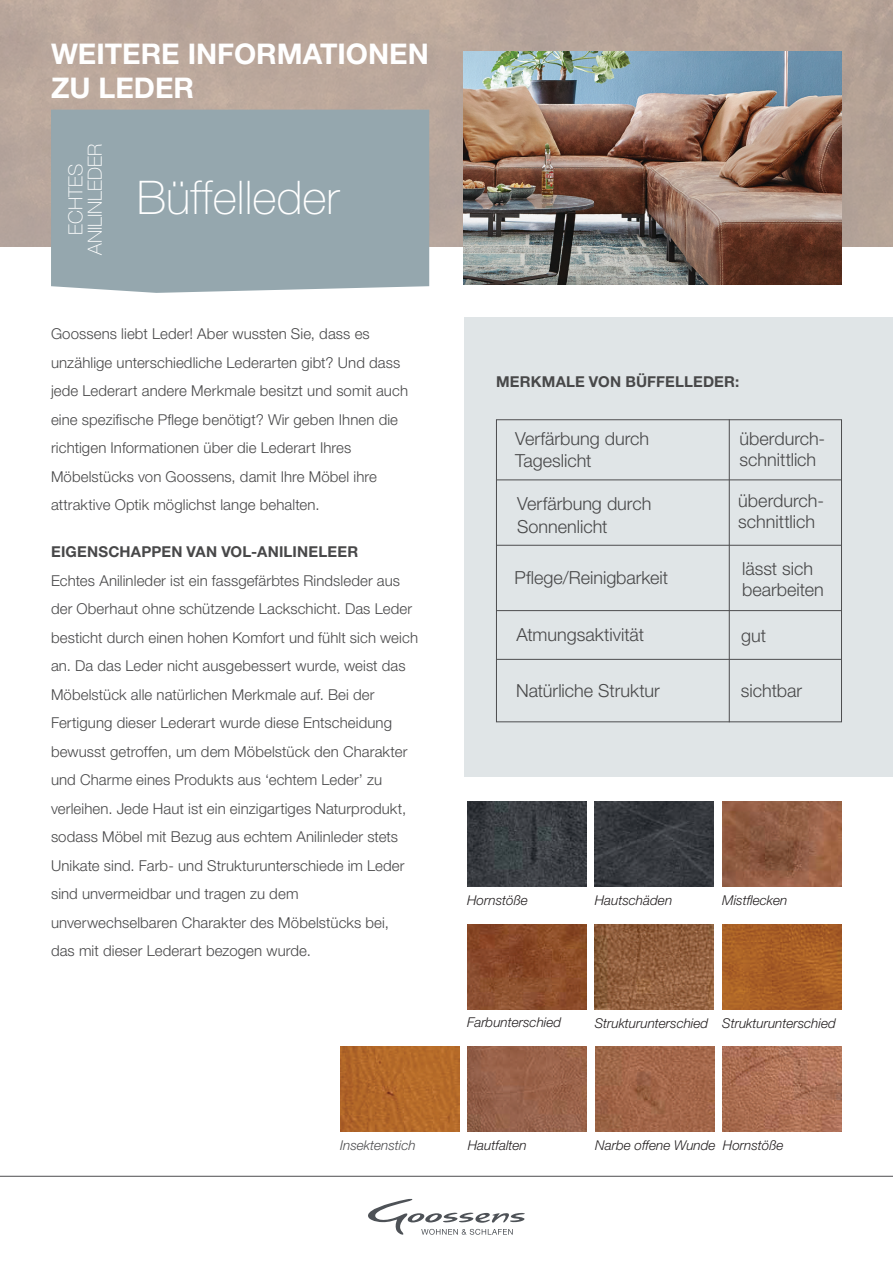
<style>
.page{position:relative;width:893px;height:1263px;background:#fff}
.page>*{position:absolute;margin:0;border:0;box-sizing:border-box;transform-origin:0 0}
.bodytext{font:100 46.5px "Helvetica Neue LT Std";color:#fff}
.t1{font:700 28.5px/34.2px "Helvetica Neue LT Std";color:#fff}
.bodytext-2{font:100 19.5px "Helvetica Neue LT Std";color:#fff}
.t2{font:300 18px/21px "Helvetica Neue LT Std";color:#484849}
.t3{font:300 15px/28.5px "Helvetica Neue LT Std";letter-spacing:.005em;color:#484849}
.t4{font:700 15px "Helvetica Neue LT Std";letter-spacing:.015em;color:#484849}
.t5{font:italic 300 13.5px "Helvetica Neue LT Std";color:#231f20}
.t6{font:italic 300 13.5px "Helvetica Neue LT Std";color:#4d4d4f}
</style>
<div class="page">
<hr style="left:0;top:1176px;width:893px;height:1px;background:#4d4d4f">
<svg style="left:368px;top:1198px;width:157px;height:37px"></svg>
<img style="left:0;top:0;width:893px;height:247px">
<img style="left:464px;top:51px;width:378px;height:234px">
<div style="left:464px;top:317px;width:429px;height:460px;background:#e0e5e7"></div>
<img style="left:467px;top:801px;width:119px;height:85px">
<img style="left:468px;top:1046px;width:119px;height:85px">
<img style="left:467px;top:924px;width:119px;height:85px">
<img style="left:340px;top:1046px;width:119px;height:85px">
<img style="left:595px;top:801px;width:119px;height:85px">
<img style="left:595px;top:1046px;width:119px;height:85px">
<img style="left:595px;top:924px;width:119px;height:85px">
<img style="left:722px;top:801px;width:119px;height:85px">
<img style="left:723px;top:1046px;width:119px;height:85px">
<img style="left:722px;top:924px;width:119px;height:85px">
<div style="left:51px;top:110px;width:378px;height:183px;background:#95a7ae"></div>
<hr style="left:496px;top:479px;width:345px;height:1px;background:#4d4d4f">
<hr style="left:729px;top:419px;width:1px;height:303px;background:#4d4d4f">
<hr style="left:496px;top:545px;width:345px;height:1px;background:#4d4d4f">
<hr style="left:496px;top:610px;width:345px;height:1px;background:#4d4d4f">
<hr style="left:496px;top:659px;width:345px;height:1px;background:#4d4d4f">
<div style="left:496px;top:419px;width:346px;height:303px;border:1px solid #4d4d4f"></div>
<p class="t1" style="left:51px;top:36px;width:379px">WEITERE INFORMATIONEN<br>ZU LEDER</p>
<p class="bodytext-2" style="left:84px;top:255px;width:113px;rotate:-90deg">ANILINLEDER</p>
<p class="bodytext-2" style="left:64px;top:235px;width:73px;rotate:-90deg">ECHTES</p>
<p class="bodytext" style="left:137px;top:171px;width:204px">Büffelleder</p>
<p class="t3" style="left:51px;top:319px;width:359px">Goossens liebt Leder! Aber wussten Sie, dass es unzählige unterschiedliche Lederarten gibt? Und dass jede Lederart andere Merkmale besitzt und somit auch eine spezifische Pflege benötigt? Wir geben Ihnen die richtigen Informationen über die Lederart Ihres Möbelstücks von Goossens, damit Ihre Möbel ihre attraktive Optik möglichst lange behalten.</p>
<p class="t4" style="left:51px;top:542px;width:309px">EIGENSCHAPPEN VAN VOL-ANILINELEER</p>
<p class="t3" style="left:51px;top:566px;width:369px">Echtes Anilinleder ist ein fassgefärbtes Rindsleder aus der Oberhaut ohne schützende Lackschicht. Das Leder besticht durch einen hohen Komfort und fühlt sich weich an. Da das Leder nicht ausgebessert wurde, weist das Möbelstück alle natürlichen Merkmale auf. Bei der Fertigung dieser Lederart wurde diese Entscheidung bewusst getroffen, um dem Möbelstück den Charakter und Charme eines Produkts aus ‘echtem Leder’ zu verleihen. Jede Haut ist ein einzigartiges Naturprodukt, sodass Möbel mit Bezug aus echtem Anilinleder stets Unikate sind. Farb- und Strukturunterschiede im Leder sind unvermeidbar und tragen zu dem unverwechselbaren Charakter des Möbelstücks bei,</p>
<p class="t3" style="left:51px;top:936px;width:261px">das mit dieser Lederart bezogen wurde.</p>
<p class="t4" style="left:496px;top:372px;width:245px">MERKMALE VON BÜFFELLEDER:</p>
<p class="t2" style="left:515px;top:427px;width:136px;line-height:22.5px">Verfärbung durch<br>Tageslicht</p>
<p class="t2" style="left:517px;top:492px;width:136px;line-height:22.5px">Verfärbung durch<br>Sonnenlicht</p>
<p class="t2" style="left:514px;top:567px;width:155px">Pflege/Reinigbarkeit</p>
<p class="t2" style="left:516px;top:623px;width:129px">Atmungsaktivität</p>
<p class="t2" style="left:516px;top:680px;width:145px">Natürliche Struktur</p>
<p class="t2" style="left:740px;top:428px;width:87px">überdurch&shy;schnittlich</p>
<p class="t2" style="left:738px;top:490px;width:87px">überdurch&shy;schnittlich</p>
<p class="t2" style="left:742px;top:558px;width:83px">lässt sich bearbeiten</p>
<p class="t2" style="left:741px;top:624px;width:26px">gut</p>
<p class="t2" style="left:741px;top:680px;width:63px">sichtbar</p>
<p class="t5" style="left:467px;top:892px;width:62px">Hornstöße</p>
<p class="t5" style="left:595px;top:892px;width:79px">Hautschäden</p>
<p class="t5" style="left:722px;top:892px;width:67px">Mistflecken</p>
<p class="t5" style="left:467px;top:1014px;width:96px">Farbunterschied</p>
<p class="t5" style="left:595px;top:1015px;width:115px">Strukturunterschied</p>
<p class="t5" style="left:722px;top:1015px;width:115px">Strukturunterschied</p>
<p class="t6" style="left:340px;top:1137px;width:77px">Insektenstich</p>
<p class="t5" style="left:468px;top:1137px;width:61px">Hautfalten</p>
<p class="t5" style="left:723px;top:1137px;width:62px">Hornstöße</p>
<p class="t5" style="left:595px;top:1137px;width:122px">Narbe offene Wunde</p>
</div>
